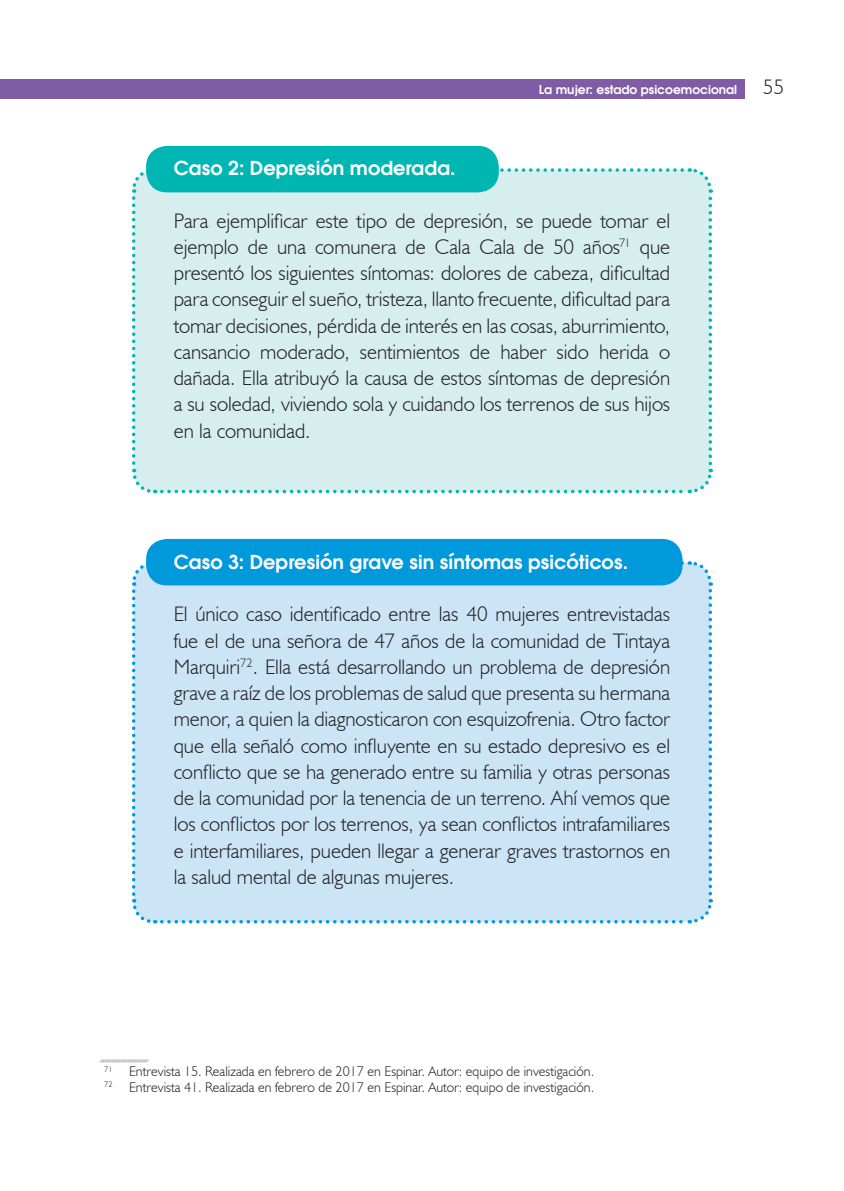
<style>
.page{position:relative;width:844px;height:1191px;background:#fff}
.page>*{position:absolute;margin:0;border:0;box-sizing:border-box;transform-origin:0 0}
.t1{font:300 21px/26.2px "Humanist 521 BT";letter-spacing:-.005em;color:#231f20;text-align:justify}
.t2{font:600 19.25px "Avant Garde";letter-spacing:.005em;color:#fff}
.pie_de_nota{font:300 14px "Humanist 521 BT";color:#231f20}
.t3{font:600 12.25px "Avant Garde";color:#fff}
.s1{font-family:"Humanist 521 BT";font-weight:300;font-size:21px;color:#231f20}
</style>
<div class="page">
<div style="left:0;top:80px;width:744px;height:19px;background:#805ba6"></div>
<div style="left:132px;top:166px;width:581px;height:328px;background:#d7eeee"></div>
<div style="left:132px;top:559px;width:581px;height:365px;background:#cbe5f7"></div>
<div style="left:146px;top:146px;width:352px;height:46px;background:#00b6b3;border-radius:21px"></div>
<div style="left:146px;top:539px;width:536px;height:46px;background:#0099dc;border-radius:21px"></div>
<svg style="left:99px;top:1059px;width:50px;height:4px"></svg>
<p class="t3" style="left:538px;top:82px;width:247px">La mujer: estado psicoemocional <span class="s1">55</span></p>
<p class="t2" style="left:174px;top:155px;width:283px">Caso 2: Depresión moderada.</p>
<p class="t1" style="left:174px;top:207px;width:498px">Para ejemplificar este tipo de depresión, se puede tomar el ejemplo de una comunera de Cala Cala de 50 años<sup>71</sup> que presentó los siguientes síntomas: dolores de cabeza, dificultad para conseguir el sueño, tristeza, llanto frecuente, dificultad para tomar decisiones, pérdida de interés en las cosas, aburrimiento, cansancio moderado, sentimientos de haber sido herida o dañada. Ella atribuyó la causa de estos síntomas de depresión a su soledad, viviendo sola y cuidando los terrenos de sus hijos en la comunidad.</p>
<p class="t2" style="left:174px;top:549px;width:455px">Caso 3: Depresión grave sin síntomas psicóticos.</p>
<p class="t1" style="left:174px;top:601px;width:498px">El único caso identificado entre las 40 mujeres entrevistadas fue el de una señora de 47 años de la comunidad de Tintaya Marquiri<sup>72</sup>. Ella está desarrollando un problema de depresión grave a raíz de los problemas de salud que presenta su hermana menor, a quien la diagnosticaron con esquizofrenia. Otro factor que ella señaló como influyente en su estado depresivo es el conflicto que se ha generado entre su familia y otras personas de la comunidad por la tenencia de un terreno. Ahí vemos que los conflictos por los terrenos, ya sean conflictos intrafamiliares e interfamiliares, pueden llegar a generar graves trastornos en la salud mental de algunas mujeres.</p>
<p class="pie_de_nota" style="left:104px;top:1063px;width:491px"><sup>71</sup> Entrevista 15. Realizada en febrero de 2017 en Espinar. Autor: equipo de investigación.</p>
<p class="pie_de_nota" style="left:104px;top:1078px;width:491px"><sup>72</sup> Entrevista 41. Realizada en febrero de 2017 en Espinar. Autor: equipo de investigación.</p>
</div>
